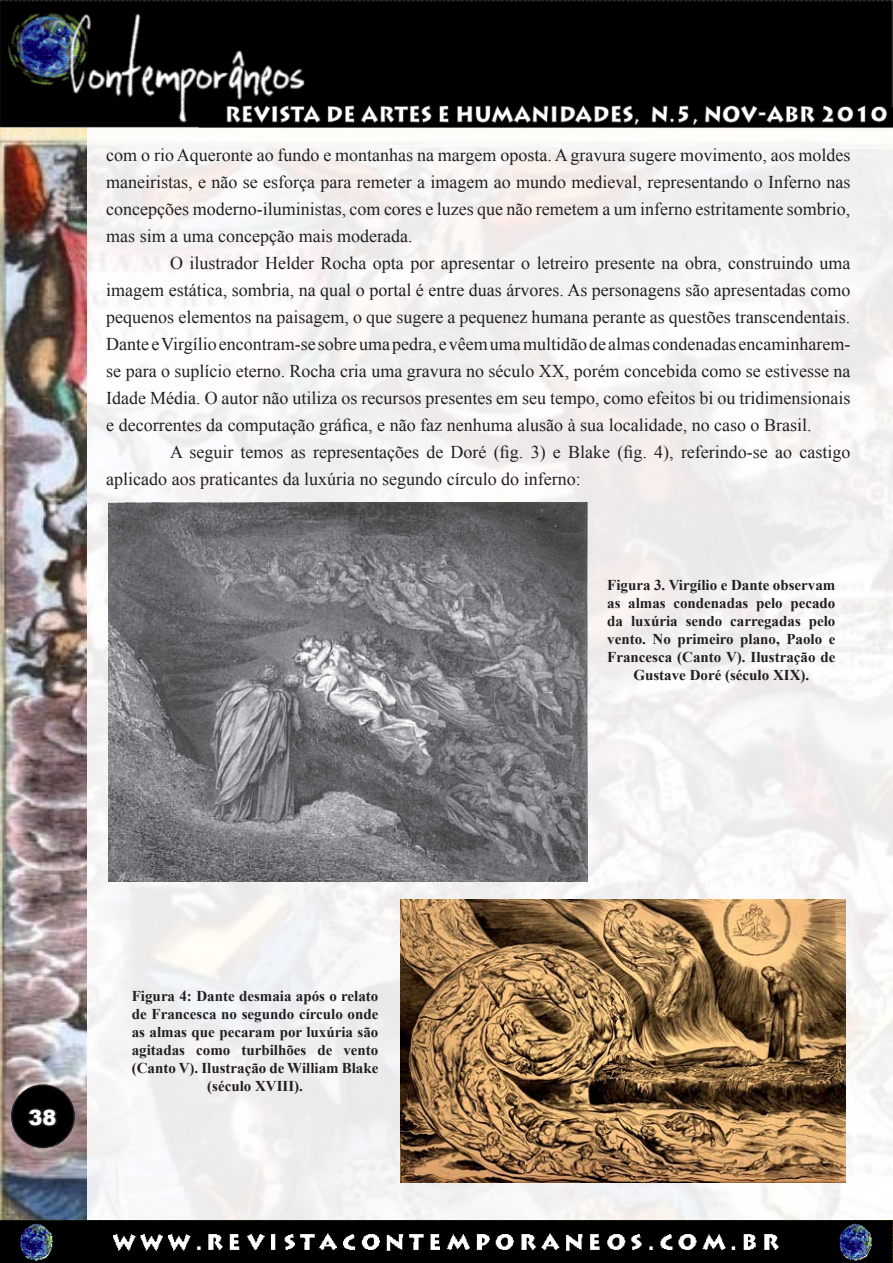
<style>
.page{position:relative;width:893px;height:1263px;background:#fff}
.page>*{position:absolute;margin:0;border:0;box-sizing:border-box;transform-origin:0 0}
.t1{font:900 21px "Arial";color:#fff}
.Body_Text{font:18px/27px "Times New Roman";color:#231f20;text-align:justify}
.t2{font:700 15px/18px "Times New Roman";color:#231f20;text-align:center}
</style>
<div class="page">
<img style="left:86px;top:128px;width:807px;height:1092px">
<img style="left:0;top:128px;width:86px;height:1092px">
<img style="left:0;top:1220px;width:893px;height:43px">
<div style="left:12px;top:1085px;width:62px;height:62px;background:#000;border-radius:50%"></div>
<div style="left:11px;top:1084px;width:64px;height:64px;border:2px solid #231f20;border-radius:50%"></div>
<svg style="left:27px;top:1108px;width:30px;height:19px"></svg>
<img style="left:0;top:0;width:893px;height:128px">
<img style="left:108px;top:502px;width:479px;height:379px">
<img style="left:400px;top:899px;width:446px;height:284px">
<p class="Body_Text" style="left:106px;top:141px;width:746px">com o rio Aqueronte ao fundo e montanhas na margem oposta. A gravura sugere movimento, aos moldes maneiristas, e não se esforça para remeter a imagem ao mundo medieval, representando o Inferno nas concepções moderno-iluministas, com cores e luzes que não remetem a um inferno estritamente sombrio, mas sim a uma concepção mais moderada.</p>
<p class="Body_Text" style="left:106px;top:249px;width:746px;text-indent:64px">O ilustrador Helder Rocha opta por apresentar o letreiro presente na obra, construindo uma imagem estática, sombria, na qual o portal é entre duas árvores. As personagens são apresentadas como pequenos elementos na paisagem, o que sugere a pequenez humana perante as questões transcendentais.<br>Dante e Virgílio encontram-se sobre uma pedra, e vêem uma multidão de almas condenadas encaminharem&shy;se para o suplício eterno. Rocha cria uma gravura no século XX, porém concebida como se estivesse na Idade Média. O autor não utiliza os recursos presentes em seu tempo, como efeitos bi ou tridimensionais e decorrentes da computação gráfica, e não faz nenhuma alusão à sua localidade, no caso o Brasil.</p>
<p class="Body_Text" style="left:106px;top:438px;width:746px;text-indent:64px">A seguir temos as representações de Doré (fig. 3) e Blake (fig. 4), referindo-se ao castigo aplicado aos praticantes da luxúria no segundo círculo do inferno:</p>
<p class="t2" style="left:607px;top:576px;width:230px">Figura 3. Virgílio e Dante observam as almas condenadas pelo pecado da luxúria sendo carregadas pelo vento. No primeiro plano, Paolo e<br>Francesca (Canto V). Ilustração de<br>Gustave Doré (século XIX).</p>
<p class="t1" style="left:29px;top:1102px;width:30px">38</p>
<p class="t2" style="left:132px;top:986px;width:248px">Figura 4: Dante desmaia após o relato de Francesca no segundo círculo onde as almas que pecaram por luxúria são agitadas como turbilhões de vento (Canto V). Ilustração de William Blake (século XVIII).</p>
</div>
